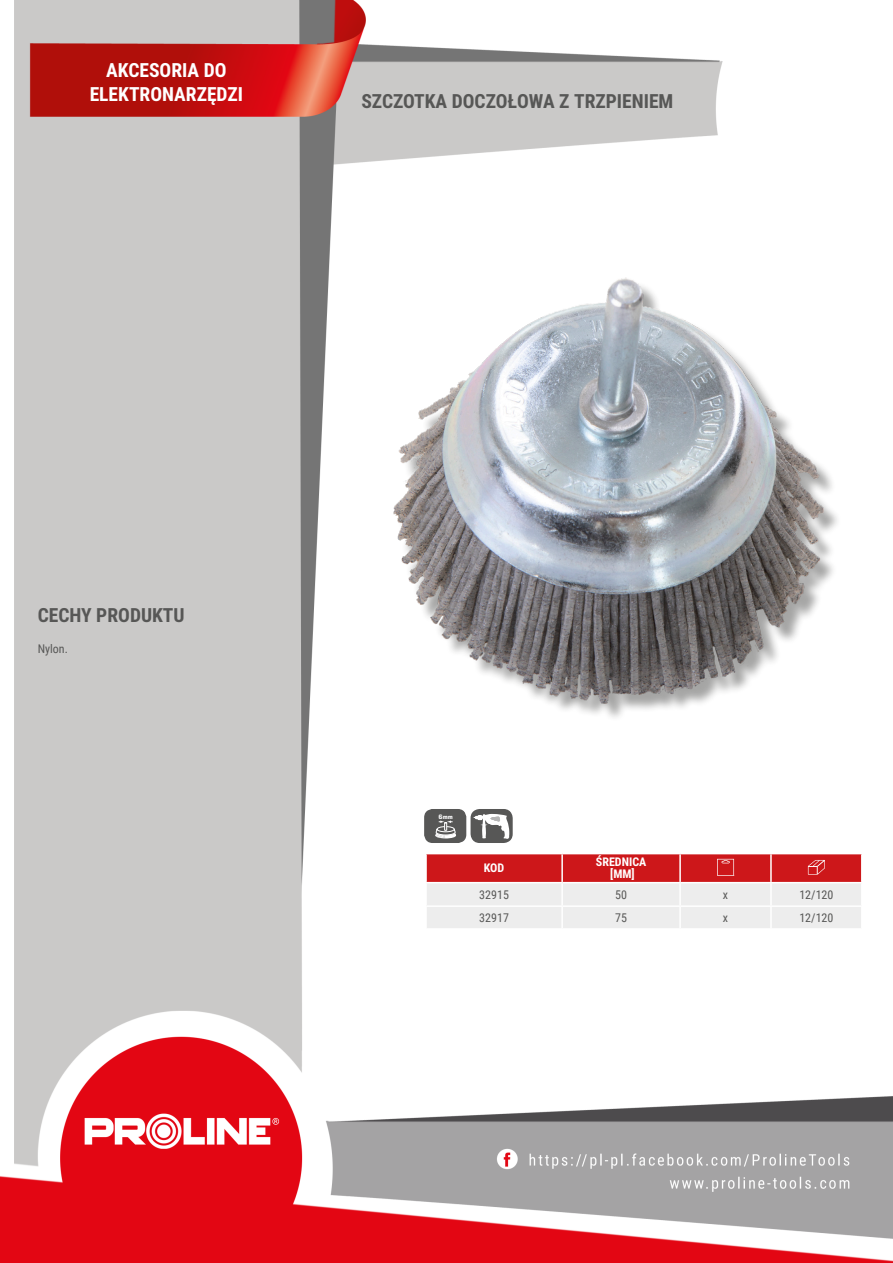
<style>
.page{position:relative;width:893px;height:1263px;background:#fff}
.page>*{position:absolute;margin:0;border:0;box-sizing:border-box;transform-origin:0 0}
.Lewo_bez_dzielenia{font:700 19.5px "Roboto Condensed";color:#575756}
.NagĹ_Ăłwek{font:700 19.5px/23.4px "Roboto Condensed";color:#fff;text-align:center}
.MateriaĹ__CECHY{font:700 19.5px "Roboto Condensed";color:#575756}
.Center{font:12px "Roboto Condensed";color:#575756}
.Indeks{font:12px "Roboto Condensed";color:#575756}
.Ĺšrodek_bez_dzieleni{font:700 12px "Roboto Condensed";color:#fff}
.Opisy{font:12px "Roboto Condensed";color:#575756}
.Ĺšrodek__wymuszenie{font:700 12px "Roboto Condensed";color:#fff}
.Tabelka_nagĹ_Ăłwek{font:700 12px "Roboto Condensed";color:#fff}
.t1{font:700 6px "Square 721 BT";color:#fff}
</style>
<div class="page">
<img style="left:0;top:0;width:893px;height:1263px">
<div style="left:397px;top:281px;width:445px;height:440px;background:#1d1d1b;opacity:.4"></div>
<img style="left:394px;top:278px;width:430px;height:426px">
<hr style="left:425px;top:854px;width:2px;height:28px;background:#fff">
<hr style="left:425px;top:883px;width:2px;height:22px;background:#fff">
<hr style="left:425px;top:907px;width:2px;height:21px;background:#fff">
<hr style="left:425px;top:853px;width:137px;height:1px;background:#fff">
<hr style="left:425px;top:882px;width:137px;height:1px;background:#fff">
<hr style="left:425px;top:905px;width:137px;height:2px;background:#fff">
<hr style="left:425px;top:928px;width:137px;height:2px;background:#fff">
<hr style="left:562px;top:928px;width:118px;height:2px;background:#fff">
<hr style="left:680px;top:928px;width:91px;height:2px;background:#fff">
<hr style="left:771px;top:928px;width:91px;height:2px;background:#fff">
<svg style="left:426px;top:853px;width:436px;height:75px;background:#e3a2a3"></svg>
<div style="left:425px;top:810px;width:41px;height:32px;background:#575756;border-radius:8px"></div>
<div style="left:424px;top:809px;width:42px;height:34px;border:1px solid #575756;border-radius:8px"></div>
<svg style="left:435px;top:820px;width:21px;height:18px"></svg>
<div style="left:471px;top:810px;width:41px;height:32px;background:#575756;border-radius:8px"></div>
<div style="left:471px;top:809px;width:42px;height:34px;border:1px solid #575756;border-radius:8px"></div>
<svg style="left:473px;top:814px;width:36px;height:25px"></svg>
<p class="NagĹ_Ăłwek" style="left:90px;top:58px;width:155px">AKCESORIA DO<br>ELEKTRONARZĘDZI</p>
<p class="Lewo_bez_dzielenia" style="left:361px;top:88px;width:313px">SZCZOTKA DOCZOŁOWA Z TRZPIENIEM</p>
<p class="MateriaĹ__CECHY" style="left:38px;top:601px;width:148px">CECHY PRODUKTU</p>
<p class="Opisy" style="left:38px;top:640px;width:32px">Nylon.</p>
<p class="t1" style="left:438px;top:813px;width:16px">6mm</p>
<p class="Tabelka_nagĹ_Ăłwek" style="left:484px;top:860px;width:22px">KOD</p>
<p class="Ĺšrodek_bez_dzieleni" style="left:596px;top:854px;width:52px">ŚREDNICA</p>
<p class="Ĺšrodek__wymuszenie" style="left:610px;top:866px;width:26px">[MM]</p>
<p class="Indeks" style="left:479px;top:886px;width:31px">32915</p>
<p class="Center" style="left:615px;top:886px;width:13px">50</p>
<p class="Center" style="left:723px;top:886px;width:7px">x</p>
<p class="Center" style="left:799px;top:886px;width:36px">12/120</p>
<p class="Indeks" style="left:479px;top:909px;width:31px">32917</p>
<p class="Center" style="left:615px;top:909px;width:13px">75</p>
<p class="Center" style="left:723px;top:909px;width:7px">x</p>
<p class="Center" style="left:799px;top:909px;width:36px">12/120</p>
</div>
